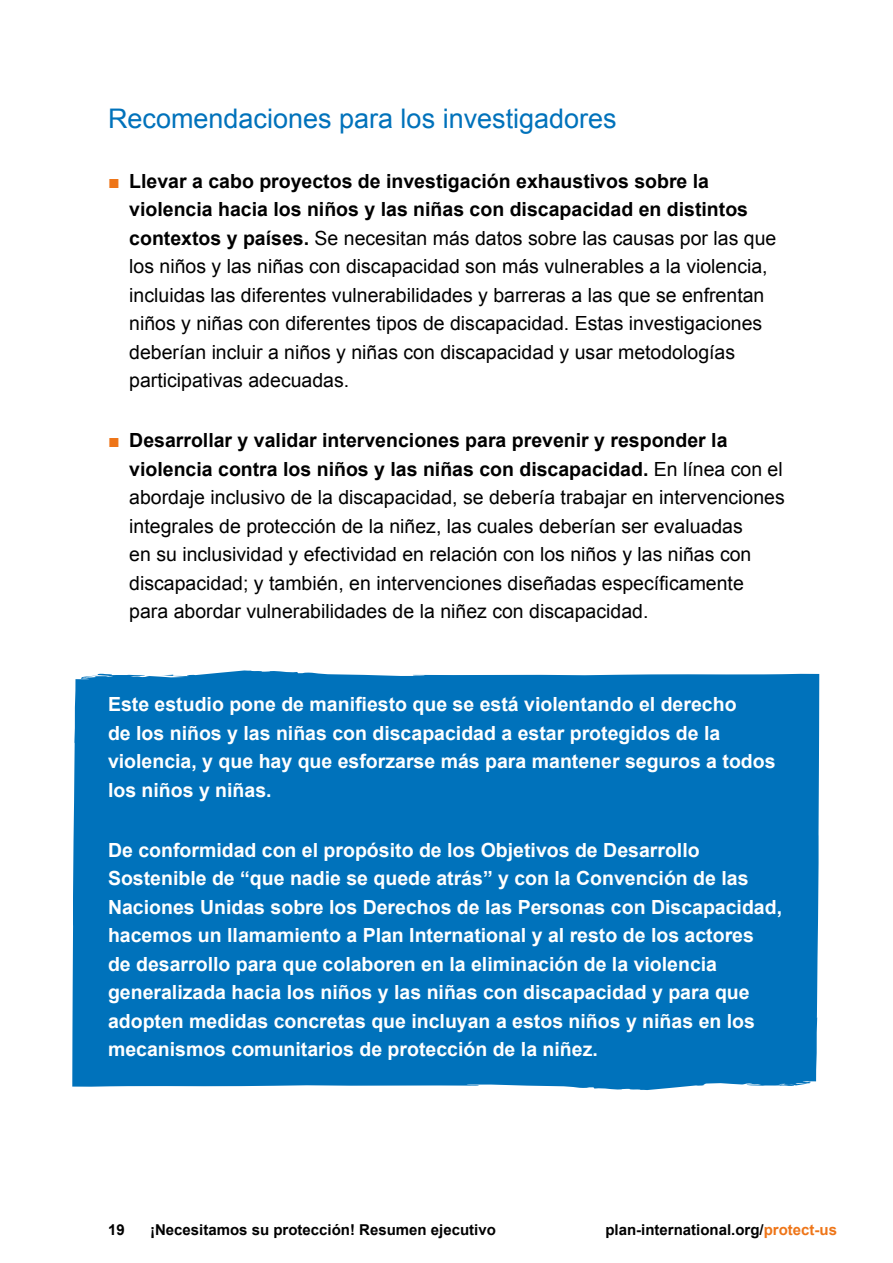
<style>
.page{position:relative;width:893px;height:1263px;background:#fff}
.page>*{position:absolute;margin:0;border:0;box-sizing:border-box;transform-origin:0 0}
.H2{font:27px "Arial";color:#0072bb}
.t1{font:19.5px/28.5px "Arial";color:#000}
.t2{font:700 19.5px/28.5px "Arial";color:#fff}
.t3{font:700 15px "Arial";color:#000}
.s1{color:#ee7518}
.s2{font-weight:700}
</style>
<div class="page">
<div style="left:72px;top:670px;width:747px;height:420px;background:#0072bb"></div>
<p class="H2" style="left:108px;top:100px;width:510px">Recomendaciones para los investigadores</p>
<p class="t1" style="left:129px;top:167px;width:649px;text-indent:-21px"><span class="s1">■</span> <span class="s2">Llevar a cabo proyectos de investigación exhaustivos sobre la violencia hacia los niños y las niñas con discapacidad en distintos contextos y países.</span> Se necesitan más datos sobre las causas por las que los niños y las niñas con discapacidad son más vulnerables a la violencia, incluidas las diferentes vulnerabilidades y barreras a las que se enfrentan niños y niñas con diferentes tipos de discapacidad. Estas investigaciones deberían incluir a niños y niñas con discapacidad y usar metodologías participativas adecuadas.</p>
<p class="t1" style="left:129px;top:426px;width:657px;text-indent:-21px"><span class="s1">■</span> <span class="s2">Desarrollar y validar intervenciones para prevenir y responder la violencia contra los niños y las niñas con discapacidad.</span> En línea con el abordaje inclusivo de la discapacidad, se debería trabajar en intervenciones integrales de protección de la niñez, las cuales deberían ser evaluadas<br>en su inclusividad y efectividad en relación con los niños y las niñas con discapacidad; y también, en intervenciones diseñadas específicamente para abordar vulnerabilidades de la niñez con discapacidad.</p>
<p class="t2" style="left:108px;top:690px;width:669px">Este estudio pone de manifiesto que se está violentando el derecho<br>de los niños y las niñas con discapacidad a estar protegidos de la violencia, y que hay que esforzarse más para mantener seguros a todos los niños y niñas.</p>
<p class="t2" style="left:108px;top:836px;width:676px">De conformidad con el propósito de los Objetivos de Desarrollo Sostenible de “que nadie se quede atrás” y con la Convención de las Naciones Unidas sobre los Derechos de las Personas con Discapacidad, hacemos un llamamiento a Plan International y al resto de los actores<br>de desarrollo para que colaboren en la eliminación de la violencia generalizada hacia los niños y las niñas con discapacidad y para que adopten medidas concretas que incluyan a estos niños y niñas en los mecanismos comunitarios de protección de la niñez.</p>
<p class="t3" style="left:108px;top:1219px;width:18px">19</p>
<p class="t3" style="left:150px;top:1219px;width:347px">¡Necesitamos su protección! Resumen ejecutivo</p>
<p class="t3" style="left:605px;top:1219px;width:233px">plan-international.org/<span class="s1">protect-us</span></p>
</div>
